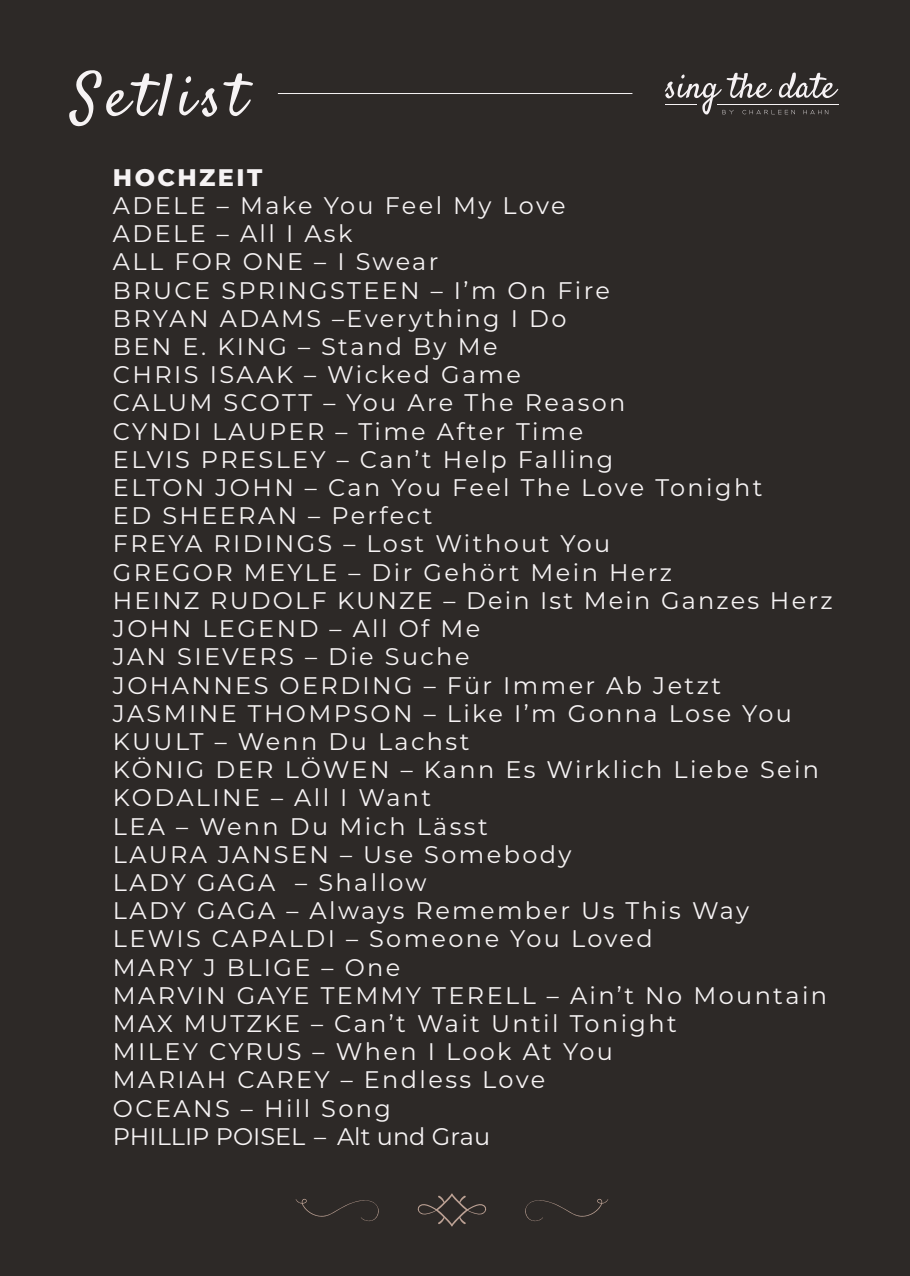
<style>
.page{position:relative;width:910px;height:1276px;background:#2d2927}
.page>*{position:absolute;margin:0;border:0;box-sizing:border-box;transform-origin:0 0}
.t1{font:60px "Satisfy";letter-spacing:.1em;color:#f6f3f4}
.t2{font:24px "Montserrat";letter-spacing:.1em;color:#f6f3f4}
.t3{font:24px "Montserrat";color:#f6f3f4}
.t4{font:800 24px "Montserrat";letter-spacing:.1em;color:#f6f3f4}
</style>
<div class="page">
<hr style="left:278px;top:93px;width:354px;height:1px;background:#f6f3f4">
<svg style="left:665px;top:73px;width:173px;height:41px"></svg>
<svg style="left:525px;top:1198px;width:83px;height:23px"></svg>
<svg style="left:296px;top:1198px;width:83px;height:23px"></svg>
<svg style="left:417px;top:1193px;width:70px;height:33px"></svg>
<p class="t1" style="left:72px;top:59px;width:175px">Setlist</p>
<p class="t4" style="left:113px;top:160px;width:151px">HOCHZEIT</p>
<p class="t2" style="left:113px;top:189px;width:454px">ADELE – Make You Feel My Love</p>
<p class="t2" style="left:113px;top:217px;width:241px">ADELE – All I Ask</p>
<p class="t2" style="left:113px;top:245px;width:327px">ALL FOR ONE – I Swear</p>
<p class="t2" style="left:113px;top:274px;width:498px">BRUCE SPRINGSTEEN – I’m On Fire</p>
<p class="t2" style="left:113px;top:302px;width:455px">BRYAN ADAMS –Everything I Do</p>
<p class="t2" style="left:113px;top:330px;width:386px">BEN E. KING – Stand By Me</p>
<p class="t2" style="left:113px;top:358px;width:409px">CHRIS ISAAK – Wicked Game</p>
<p class="t2" style="left:113px;top:386px;width:514px">CALUM SCOTT – You Are The Reason</p>
<p class="t2" style="left:113px;top:415px;width:472px">CYNDI LAUPER – Time After Time</p>
<p class="t2" style="left:113px;top:443px;width:502px">ELVIS PRESLEY – Can’t Help Falling</p>
<p class="t2" style="left:113px;top:471px;width:651px">ELTON JOHN – Can You Feel The Love Tonight</p>
<p class="t2" style="left:113px;top:499px;width:321px">ED SHEERAN – Perfect</p>
<p class="t2" style="left:113px;top:527px;width:499px">FREYA RIDINGS – Lost Without You</p>
<p class="t2" style="left:113px;top:556px;width:561px">GREGOR MEYLE – Dir Gehört Mein Herz</p>
<p class="t2" style="left:113px;top:584px;width:721px">HEINZ RUDOLF KUNZE – Dein Ist Mein Ganzes Herz</p>
<p class="t2" style="left:113px;top:612px;width:369px">JOHN LEGEND – All Of Me</p>
<p class="t2" style="left:113px;top:640px;width:358px">JAN SIEVERS – Die Suche</p>
<p class="t2" style="left:113px;top:668px;width:610px">JOHANNES OERDING – Für Immer Ab Jetzt</p>
<p class="t2" style="left:113px;top:697px;width:681px">JASMINE THOMPSON – Like I’m Gonna Lose You</p>
<p class="t2" style="left:113px;top:725px;width:358px">KUULT – Wenn Du Lachst</p>
<p class="t2" style="left:113px;top:753px;width:708px">KÖNIG DER LÖWEN – Kann Es Wirklich Liebe Sein</p>
<p class="t2" style="left:113px;top:781px;width:320px">KODALINE – All I Want</p>
<p class="t2" style="left:113px;top:809px;width:376px">LEA – Wenn Du Mich Lässt</p>
<p class="t2" style="left:113px;top:838px;width:460px">LAURA JANSEN – Use Somebody</p>
<p class="t2" style="left:113px;top:866px;width:315px">LADY GAGA – Shallow</p>
<p class="t2" style="left:113px;top:894px;width:638px">LADY GAGA – Always Remember Us This Way</p>
<p class="t2" style="left:113px;top:922px;width:541px">LEWIS CAPALDI – Someone You Loved</p>
<p class="t2" style="left:113px;top:950px;width:289px">MARY J BLIGE – One</p>
<p class="t2" style="left:113px;top:979px;width:716px">MARVIN GAYE TEMMY TERELL – Ain’t No Mountain</p>
<p class="t2" style="left:113px;top:1007px;width:565px">MAX MUTZKE – Can’t Wait Until Tonight</p>
<p class="t2" style="left:113px;top:1035px;width:501px">MILEY CYRUS – When I Look At You</p>
<p class="t2" style="left:113px;top:1063px;width:434px">MARIAH CAREY – Endless Love</p>
<p class="t2" style="left:113px;top:1091px;width:280px">OCEANS – Hill Song</p>
<p class="t3" style="left:113px;top:1120px;width:379px">PHILLIP POISEL – Alt und Grau</p>
</div>
